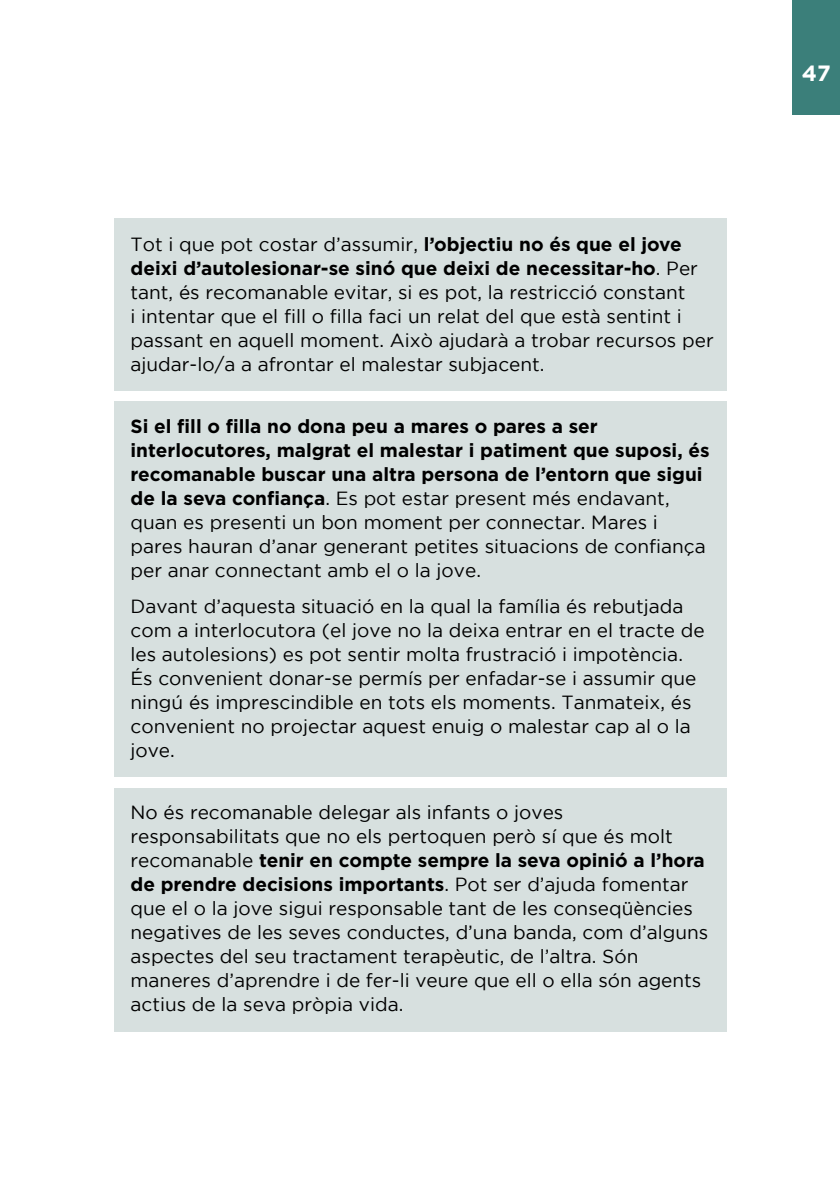
<style>
.page{position:relative;width:840px;height:1191px;background:#fff}
.page>*{position:absolute;margin:0;border:0;box-sizing:border-box;transform-origin:0 0}
.t1{font:700 22px "Gotham";color:#fff}
.t2{font:19px/24px "Gotham";color:#000}
.t3{font:700 19px/24px "Gotham";color:#000}
.s1{font-weight:700}
.s2{font-weight:400}
</style>
<div class="page">
<div style="left:792px;top:0;width:47px;height:115px;background:#3b7f7a"></div>
<div style="left:113px;top:218px;width:613px;height:173px;background:#d7e0df"></div>
<div style="left:113px;top:401px;width:613px;height:196px;background:#d7e0df"></div>
<div style="left:113px;top:582px;width:613px;height:195px;background:#d7e0df"></div>
<div style="left:113px;top:788px;width:613px;height:243px;background:#d7e0df"></div>
<p class="t2" style="left:130px;top:231px;width:584px">Tot i que pot costar d’assumir, <span class="s1">l’objectiu no és que el jove deixi d’autolesionar-se sinó que deixi de necessitar-ho</span>. Per tant, és recomanable evitar, si es pot, la restricció constant<br>i intentar que el fill o filla faci un relat del que està sentint i passant en aquell moment. Això ajudarà a trobar recursos per ajudar-lo/a a afrontar el malestar subjacent.</p>
<p class="t3" style="left:130px;top:414px;width:580px">Si el fill o filla no dona peu a mares o pares a ser interlocutores, malgrat el malestar i patiment que suposi, és recomanable buscar una altra persona de l’entorn que sigui de la seva confiança<span class="s2">. Es pot estar present més endavant, quan es presenti un bon moment per connectar. Mares i pares hauran d’anar generant petites situacions de confiança per anar connectant amb el o la jove.</span></p>
<p class="t2" style="left:130px;top:593px;width:575px">Davant d’aquesta situació en la qual la família és rebutjada com a interlocutora (el jove no la deixa entrar en el tracte de les autolesions) es pot sentir molta frustració i impotència.<br>És convenient donar-se permís per enfadar-se i assumir que ningú és imprescindible en tots els moments. Tanmateix, és convenient no projectar aquest enuig o malestar cap al o la jove.</p>
<p class="t2" style="left:130px;top:800px;width:579px">No és recomanable delegar als infants o joves responsabilitats que no els pertoquen però sí que és molt recomanable <span class="s1">tenir en compte sempre la seva opinió a l’hora de prendre decisions importants</span>. Pot ser d’ajuda fomentar que el o la jove sigui responsable tant de les conseqüències negatives de les seves conductes, d’una banda, com d’alguns aspectes del seu tractament terapèutic, de l’altra. Són maneres d’aprendre i de fer-li veure que ell o ella són agents actius de la seva pròpia vida.</p>
<p class="t1" style="left:801px;top:61px;width:30px">47</p>
</div>
